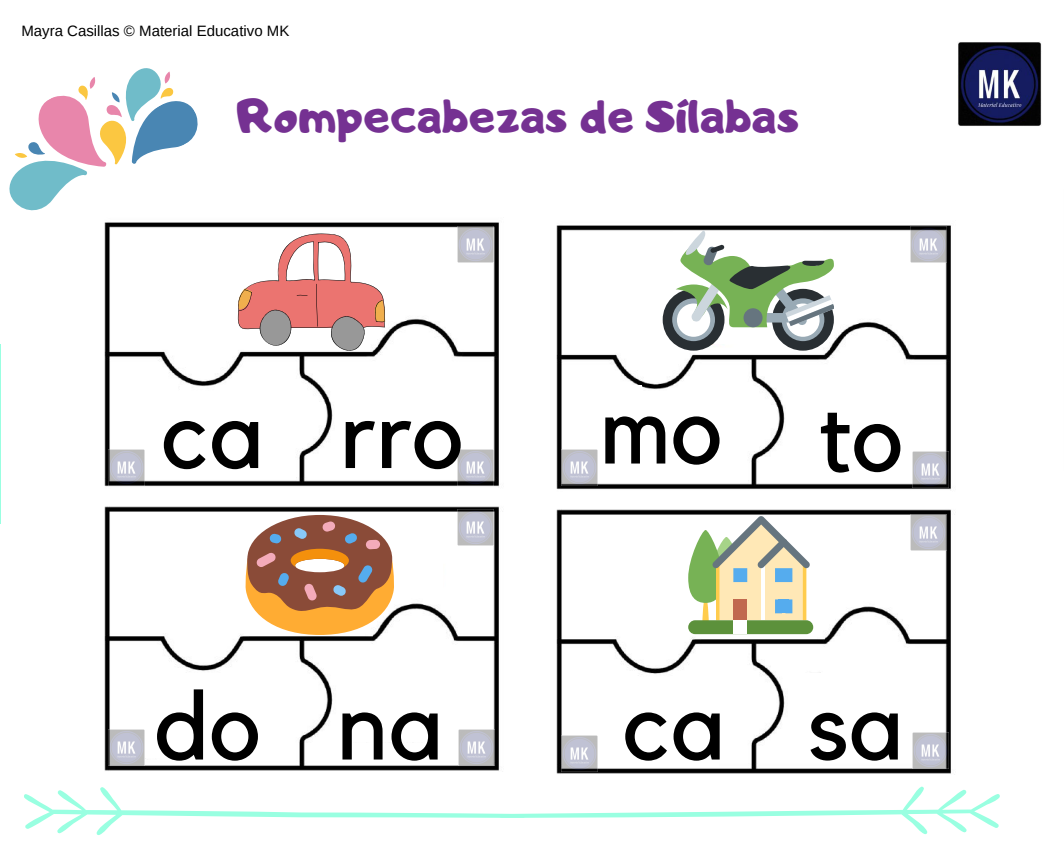
<style>
.page{position:relative;width:1064px;height:851px;background:#fff}
.page>*{position:absolute;margin:0;border:0;box-sizing:border-box;transform-origin:0 0}
.t1{font:96px "Kollektif";color:#000}
.t2{font:48px "Adigiana Toybox";color:#753192}
.t3{font:15px "Arimo";color:#000}
</style>
<div class="page">
<img style="left:957px;top:42px;width:84px;height:84px">
<hr style="left:0;top:344px;width:1px;height:179px;background:#99ffe1">
<img style="left:104px;top:222px;width:395px;height:549px">
<img style="left:457px;top:227px;width:36px;height:36px">
<img style="left:556px;top:225px;width:395px;height:549px">
<img style="left:457px;top:509px;width:36px;height:36px">
<img style="left:910px;top:227px;width:36px;height:36px">
<img style="left:910px;top:514px;width:36px;height:36px">
<div style="left:226px;top:229px;width:140px;height:115px;background:#fff"></div>
<div style="left:604px;top:520px;width:212px;height:113px;background:#fff"></div>
<div style="left:692px;top:545px;width:213px;height:46px;background:#fff"></div>
<div style="left:230px;top:545px;width:212px;height:46px;background:#fff"></div>
<div style="left:162px;top:514px;width:140px;height:116px;background:#fff"></div>
<div style="left:150px;top:391px;width:101px;height:85px;background:#fff"></div>
<div style="left:130px;top:380px;width:48px;height:40px;background:#fff"></div>
<div style="left:334px;top:383px;width:124px;height:85px;background:#fff"></div>
<div style="left:786px;top:392px;width:124px;height:84px;background:#fff"></div>
<div style="left:788px;top:672px;width:123px;height:85px;background:#fff"></div>
<div style="left:345px;top:657px;width:124px;height:85px;background:#fff"></div>
<div style="left:130px;top:672px;width:152px;height:85px;background:#fff"></div>
<div style="left:566px;top:682px;width:152px;height:84px;background:#fff"></div>
<div style="left:581px;top:391px;width:152px;height:85px;background:#fff"></div>
<div style="left:599px;top:385px;width:42px;height:24px;background:#fff"></div>
<img style="left:457px;top:449px;width:36px;height:36px">
<img style="left:108px;top:449px;width:36px;height:36px">
<img style="left:108px;top:729px;width:36px;height:36px">
<img style="left:458px;top:730px;width:36px;height:36px">
<img style="left:561px;top:735px;width:36px;height:36px">
<img style="left:912px;top:732px;width:36px;height:36px">
<img style="left:912px;top:451px;width:36px;height:36px">
<img style="left:561px;top:449px;width:36px;height:36px">
<svg style="left:9px;top:68px;width:197px;height:155px"></svg>
<svg style="left:24px;top:786px;width:976px;height:49px"></svg>
<svg style="left:237px;top:233px;width:149px;height:117px"></svg>
<svg style="left:662px;top:230px;width:171px;height:120px"></svg>
<svg style="left:245px;top:515px;width:151px;height:120px"></svg>
<svg style="left:688px;top:515px;width:121px;height:108px"></svg>
<div style="left:688px;top:620px;width:125px;height:14px;background:#5c913b;border-radius:7px"></div>
<div style="left:733px;top:620px;width:14px;height:14px;background:#fff"></div>
<p class="t3" style="left:21px;top:22px;width:269px">Mayra Casillas © Material Educativo MK</p>
<h2 class="t2" style="left:236px;top:84px;width:563px">Rompecabezas de Sílabas</h2>
<h1 class="t1" style="left:160px;top:390px;width:304px">ca rro</h1>
<h1 class="t1" style="left:599px;top:389px;width:304px">mo to</h1>
<h1 class="t1" style="left:154px;top:681px;width:289px">do na</h1>
<h1 class="t1" style="left:621px;top:681px;width:281px">ca sa</h1>
</div>
